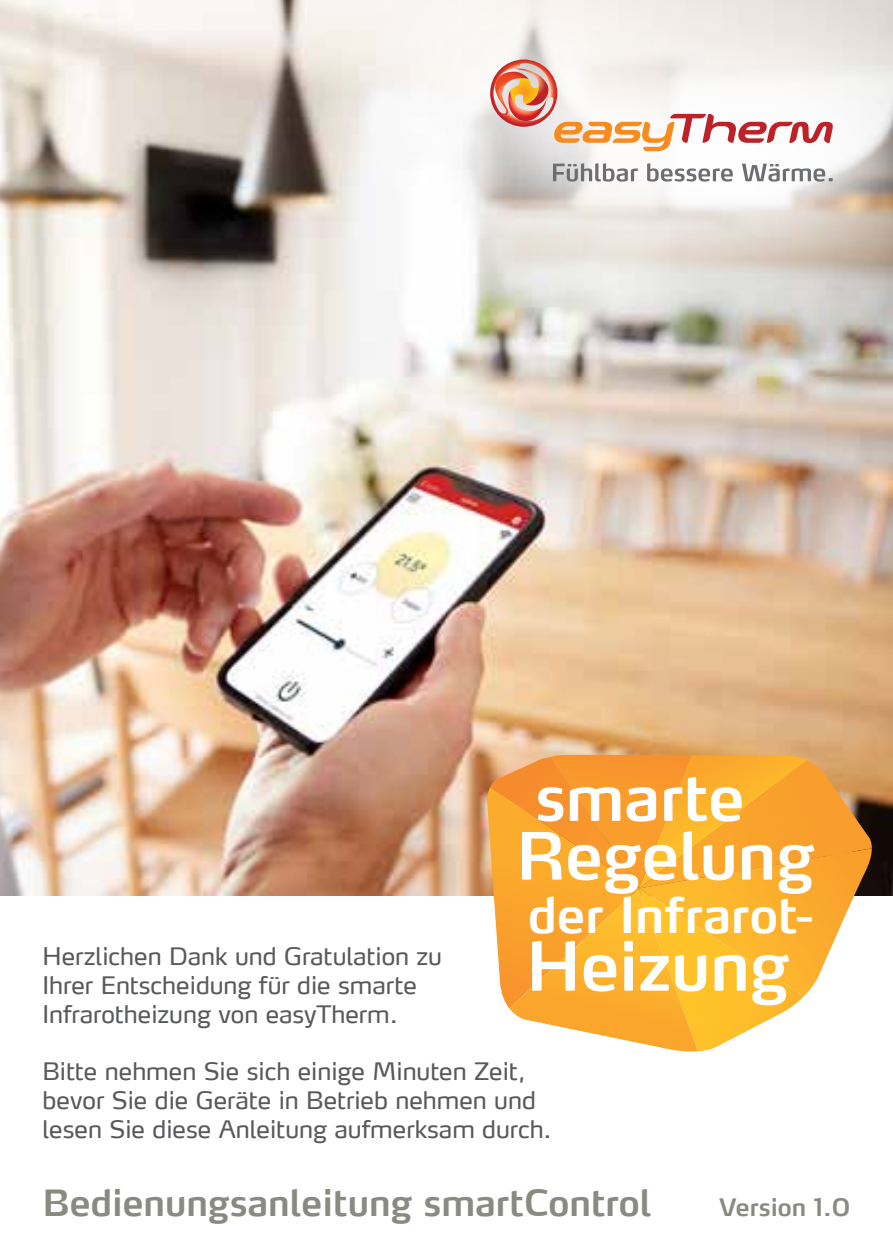
<style>
.page{position:relative;width:893px;height:1259px;background:#fff}
.page>*{position:absolute;margin:0;border:0;box-sizing:border-box;transform-origin:0 0}
.t1{font:600 66.3px "Max LF";letter-spacing:-.005em;color:#fff}
.t2{font:600 64.5px "Max LF";letter-spacing:-.005em;color:#fff}
.t3{font:600 62.4px "Max LF";letter-spacing:-.005em;color:#fff}
.t4{font:600 48.6px "Max LF";letter-spacing:.005em;color:#fff}
.t5{font:600 36px "Max LF";color:#898a81}
.t6{font:24px/28.8px "Max LF";color:#58595b}
.t7{font:600 24px "Max LF";color:#898a81}
</style>
<div class="page">
<img style="left:0;top:0;width:893px;height:895px">
<svg style="left:292px;top:0;width:601px;height:385px"></svg>
<svg style="left:490px;top:60px;width:343px;height:91px"></svg>
<svg style="left:553px;top:163px;width:85px;height:19px"></svg>
<svg style="left:647px;top:163px;width:86px;height:19px"></svg>
<svg style="left:742px;top:164px;width:91px;height:18px"></svg>
<svg style="left:487px;top:755px;width:385px;height:297px;background:#f8b44b"></svg>
<h3 class="t3" style="left:535px;top:759px;width:211px">smarte</h3>
<h2 class="t2" style="left:516px;top:815px;width:300px">Regelung</h2>
<h3 class="t4" style="left:528px;top:884px;width:288px">der Infrarot-</h3>
<h1 class="t1" style="left:526px;top:924px;width:265px">Heizung</h1>
<p class="t6" style="left:43px;top:941px;width:401px">Herzlichen Dank und Gratulation zu<br>Ihrer Entscheidung für die smarte<br>Infrarotheizung von easyTherm.</p>
<p class="t6" style="left:43px;top:1056px;width:511px">Bitte nehmen Sie sich einige Minuten Zeit, bevor Sie die Geräte in Betrieb nehmen und lesen Sie diese Anleitung aufmerksam durch.</p>
<h3 class="t5" style="left:43px;top:1180px;width:610px">Bedienungsanleitung smartControl</h3>
<p class="t7" style="left:719px;top:1192px;width:133px">Version 1.0</p>
</div>
